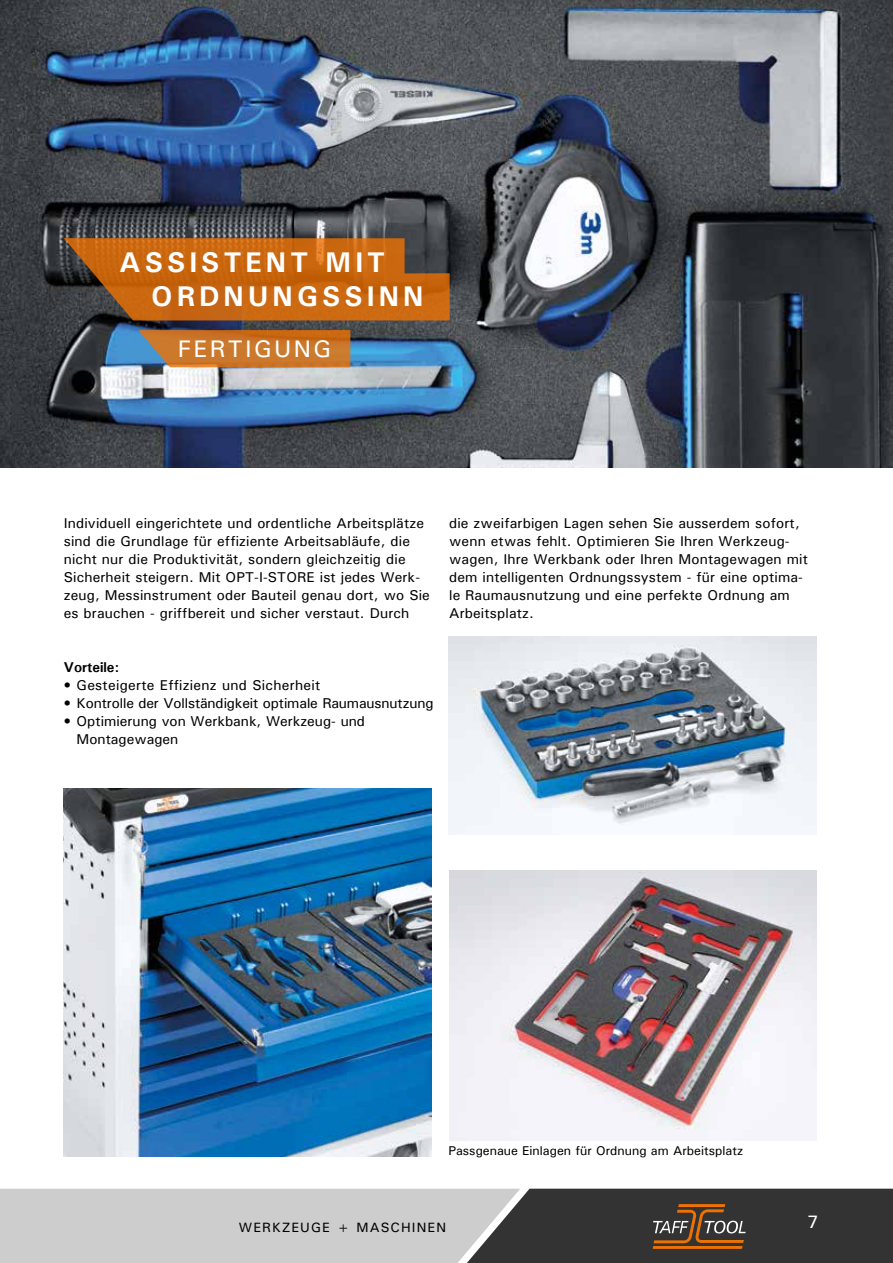
<style>
.page{position:relative;width:893px;height:1263px;background:#fff}
.page>*{position:absolute;margin:0;border:0;box-sizing:border-box;transform-origin:0 0}
.t1{font:700 28.5px/34.2px "Univers";letter-spacing:.14em;color:#fff}
.t2{font:500 24px "Univers";letter-spacing:.1em;color:#fff}
.t3{font:500 18px "Univers";color:#fff}
.t4{font:500 14.25px/18px "Univers";letter-spacing:.01em;color:#000}
.t5{font:500 14.25px "Univers";letter-spacing:-.01em;color:#000}
.t6{font:700 14.25px "Univers";color:#000}
.t7{font:500 13.5px "Univers";letter-spacing:.08em;color:#000}
.t8{font:500 12.75px "Univers";color:#000}
</style>
<div class="page">
<svg style="left:0;top:1189px;width:893px;height:74px"></svg>
<img style="left:0;top:0;width:893px;height:468px">
<img style="left:64px;top:788px;width:367px;height:369px">
<img style="left:449px;top:871px;width:367px;height:270px">
<img style="left:449px;top:637px;width:367px;height:198px">
<svg style="left:64px;top:238px;width:386px;height:82px"></svg>
<svg style="left:138px;top:330px;width:212px;height:37px"></svg>
<h1 class="t1" style="left:151px;top:244px;width:274px;text-indent:-31px">ASSISTENT MIT<br>ORDNUNGSSINN</h1>
<h2 class="t2" style="left:178px;top:333px;width:155px">FERTIGUNG</h2>
<p class="t4" style="left:64px;top:514px;width:368px">Individuell eingerichtete und ordentliche Arbeitsplätze sind die Grundlage für effiziente Arbeitsabläufe, die nicht nur die Produktivität, sondern gleichzeitig die Sicherheit steigern. Mit OPT-I-STORE ist jedes Werk&shy;zeug, Messinstrument oder Bauteil genau dort, wo Sie es brauchen - griffbereit und sicher verstaut. Durch</p>
<p class="t4" style="left:449px;top:514px;width:360px">die zweifarbigen Lagen sehen Sie ausserdem sofort, wenn etwas fehlt. Optimieren Sie Ihren Werkzeug&shy;wagen, Ihre Werkbank oder Ihren Montagewagen mit dem intelligenten Ordnungssystem - für eine optima&shy;le Raumausnutzung und eine perfekte Ordnung am Arbeitsplatz.</p>
<p class="t6" style="left:64px;top:658px;width:57px">Vorteile:</p>
<p class="t4" style="left:64px;top:676px;width:258px">• Gesteigerte Effizienz und Sicherheit</p>
<p class="t5" style="left:64px;top:694px;width:371px">• Kontrolle der Vollständigkeit optimale Raumausnutzung</p>
<p class="t4" style="left:77px;top:712px;width:290px;text-indent:-13px">• Optimierung von Werkbank, Werkzeug- und<br>Montagewagen</p>
<p class="t8" style="left:449px;top:1142px;width:296px">Passgenaue Einlagen für Ordnung am Arbeitsplatz</p>
<p class="t7" style="left:239px;top:1219px;width:209px">WERKZEUGE + MASCHINEN</p>
<p class="t3" style="left:807px;top:1210px;width:13px">7</p>
</div>
